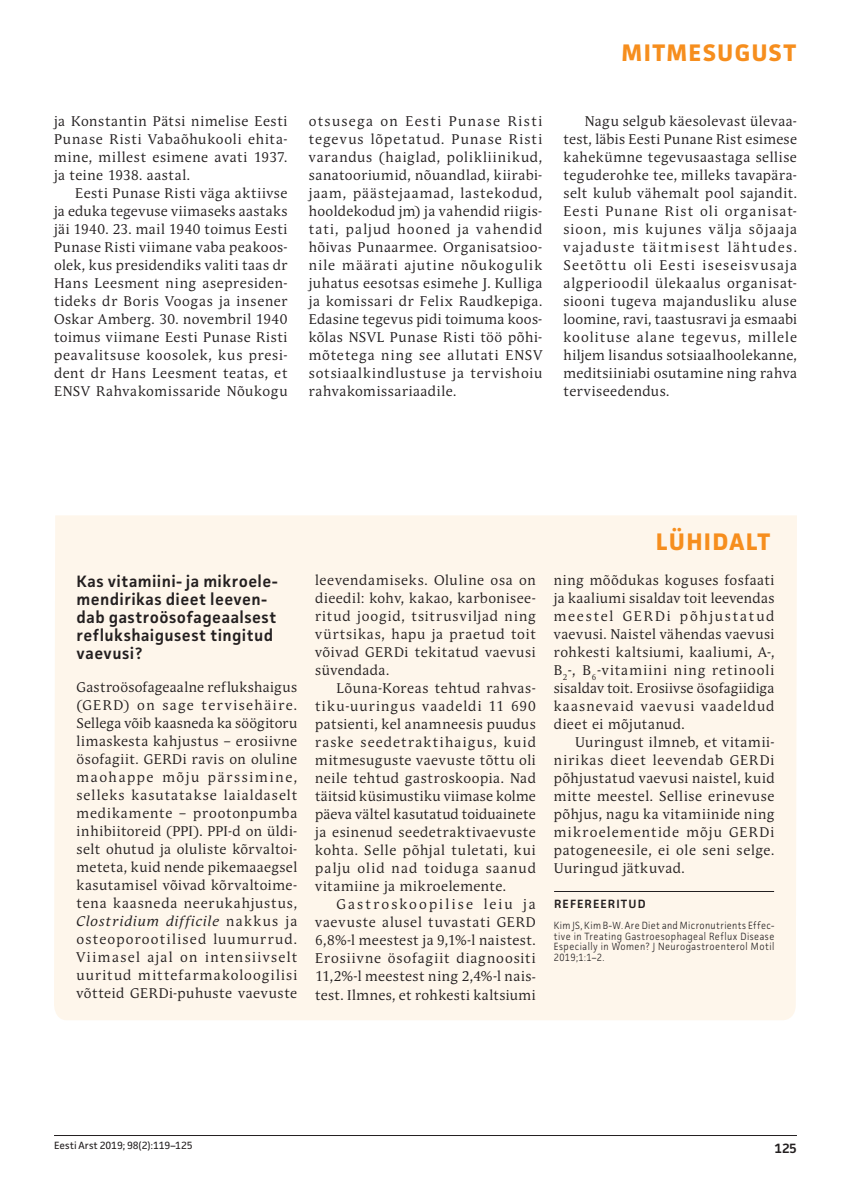
<style>
.page{position:relative;width:851px;height:1191px;background:#fff}
.page>*{position:absolute;margin:0;border:0;box-sizing:border-box;transform-origin:0 0}
.t1{font:700 24px "Facit";letter-spacing:.05em;color:#f68e1e}
.t2{font:600 16.5px/18px "Facit";letter-spacing:.025em;color:#231f20}
.t3{font:13.95px/18px "Andulka Book Pro";letter-spacing:.05em;color:#231f20;text-align:justify}
.t4{font:600 13.5px "Facit";color:#231f20}
.t5{font:600 12px "Facit";letter-spacing:.09em;color:#231f20}
.t6{font:300 10.5px/10.5px "Facit";letter-spacing:.045em;color:#231f20;text-align:justify;scale:.9 1}
.t7{font:10.5px "Facit";letter-spacing:-.005em;color:#231f20}
.s1{font-style:italic}
</style>
<div class="page">
<hr style="left:54px;top:1135px;width:742px;height:1px;background:#231f20">
<div style="left:54px;top:515px;width:742px;height:505px;background:#fef6eb"></div>
<hr style="left:554px;top:891px;width:220px;height:1px;background:#231f20">
<h1 class="t1" style="left:621px;top:38px;width:17px">MITMESUGUST</h1>
<p class="t3" style="left:54px;top:112px;width:235px">ja Konstantin Pätsi nimelise Eesti Punase Risti Vabaõhukooli ehita&shy;mine, millest esimene avati 1937. ja teine 1938. aastal.</p>
<p class="t3" style="left:54px;top:184px;width:235px;text-indent:21px">Eesti Punase Risti väga aktiivse ja eduka tegevuse viimaseks aastaks jäi 1940. 23. mail 1940 toimus Eesti Punase Risti viimane vaba peakoos&shy;olek, kus presidendiks valiti taas dr Hans Leesment ning asepresiden&shy;tideks dr Boris Voogas ja insener Oskar Amberg. 30. novembril 1940 toimus viimane Eesti Punase Risti peavalitsuse koosolek, kus presi&shy;dent dr Hans Leesment teatas, et ENSV Rahvakomissaride Nõukogu</p>
<p class="t3" style="left:309px;top:112px;width:235px">otsusega on Eesti Punase Risti tegevus lõpetatud. Punase Risti varandus (haiglad, polikliinikud, sanatooriumid, nõuandlad, kiirabi&shy;jaam, päästejaamad, lastekodud, hooldekodud jm) ja vahendid riigis&shy;tati, paljud hooned ja vahendid hõivas Punaarmee. Organisatsioo&shy;nile määrati ajutine nõukogulik juhatus eesotsas esimehe J. Kulliga ja komissari dr Felix Raudkepiga.<br>Edasine tegevus pidi toimuma koos&shy;kõlas NSVL Punase Risti töö põhi&shy;mõtetega ning see allutati ENSV sotsiaalkindlustuse ja tervishoiu rahvakomissariaadile.</p>
<p class="t3" style="left:563px;top:112px;width:235px;text-indent:21px">Nagu selgub käesolevast ülevaa&shy;test, läbis Eesti Punane Rist esimese kahekümne tegevusaastaga sellise teguderohke tee, milleks tavapära&shy;selt kulub vähemalt pool sajandit.<br>Eesti Punane Rist oli organisat&shy;sioon, mis kujunes välja sõjaaja vajaduste täitmisest lähtudes.<br>Seetõttu oli Eesti iseseisvusaja algperioodil ülekaalus organisat&shy;siooni tugeva majandusliku aluse loomine, ravi, taastusravi ja esmaabi koolituse alane tegevus, millele hiljem lisandus sotsiaalhoolekanne, meditsiiniabi osutamine ning rahva terviseedendus.</p>
<p class="t2" style="left:77px;top:572px;width:202px">Kas vitamiini- ja mikroele&shy;mendirikas dieet leeven&shy;dab gastroösofageaalsest reflukshaigusest tingitud vaevusi?</p>
<p class="t3" style="left:77px;top:678px;width:222px">Gastroösofageaalne reflukshaigus (GERD) on sage tervisehäire.<br>Sellega võib kaasneda ka söögitoru limaskesta kahjustus – erosiivne ösofagiit. GERDi ravis on oluline maohappe mõju pärssimine, selleks kasutatakse laialdaselt medikamente – prootonpumba inhibiitoreid (PPI). PPI-d on üldi&shy;selt ohutud ja oluliste kõrvaltoi&shy;meteta, kuid nende pikemaaegsel kasutamisel võivad kõrvaltoime&shy;tena kaasneda neerukahjustus, <span class="s1">Clostridium difficile</span> nakkus ja osteoporootilised luumurrud.<br>Viimasel ajal on intensiivselt uuritud mittefarmakoloogilisi võtteid GERDi-puhuste vaevuste</p>
<p class="t3" style="left:315px;top:571px;width:222px">leevendamiseks. Oluline osa on dieedil: kohv, kakao, karbonisee&shy;ritud joogid, tsitrusviljad ning vürtsikas, hapu ja praetud toit võivad GERDi tekitatud vaevusi süvendada.</p>
<p class="t3" style="left:315px;top:679px;width:222px;text-indent:21px">Lõuna-Koreas tehtud rahvas&shy;tiku-uuringus vaadeldi 11 690 patsienti, kel anamneesis puudus raske seedetraktihaigus, kuid mitmesuguste vaevuste tõttu oli neile tehtud gastroskoopia. Nad täitsid küsimustiku viimase kolme päeva vältel kasutatud toiduainete ja esinenud seedetraktivaevuste kohta. Selle põhjal tuletati, kui palju olid nad toiduga saanud vitamiine ja mikroelemente.</p>
<p class="t3" style="left:315px;top:895px;width:222px;text-indent:21px">Gastroskoopilise leiu ja vaevuste alusel tuvastati GERD 6,8%-l meestest ja 9,1%-l naistest.<br>Erosiivne ösofagiit diagnoositi 11,2%-l meestest ning 2,4%-l nais&shy;test. Ilmnes, et rohkesti kaltsiumi</p>
<h1 class="t1" style="left:655px;top:527px;width:116px">LÜH IDALT</h1>
<p class="t3" style="left:553px;top:571px;width:222px">ning mõõdukas koguses fosfaati ja kaaliumi sisaldav toit leevendas meestel GERDi põhjustatud vaevusi. Naistel vähendas vaevusi rohkesti kaltsiumi, kaaliumi, A-, B<sub>2</sub>-, B<sub>6</sub>-vitamiini ning retinooli sisaldav toit. Erosiivse ösofagiidiga kaasnevaid vaevusi vaadeldud dieet ei mõjutanud.</p>
<p class="t3" style="left:553px;top:733px;width:222px;text-indent:21px">Uuringust ilmneb, et vitamii&shy;nirikas dieet leevendab GERDi põhjustatud vaevusi naistel, kuid mitte meestel. Sellise erinevuse põhjus, nagu ka vitamiinide ning mikroelementide mõju GERDi patogeneesile, ei ole seni selge.<br>Uuringud jätkuvad.</p>
<p class="t5" style="left:554px;top:896px;width:93px">REFEREERITUD</p>
<p class="t6" style="left:553px;top:920px;width:246px">Kim JS, Kim B-W. Are Diet and Micronutrients Effec&shy;tive in Treating Gastroesophageal Reflux Disease Especially in Women? J Neurogastroenterol Motil 2019;1:1–2.</p>
<p class="t7" style="left:54px;top:1139px;width:140px">Eesti Arst 2019; 98(2):119–125</p>
<p class="t4" style="left:774px;top:1139px;width:24px">125</p>
</div>
